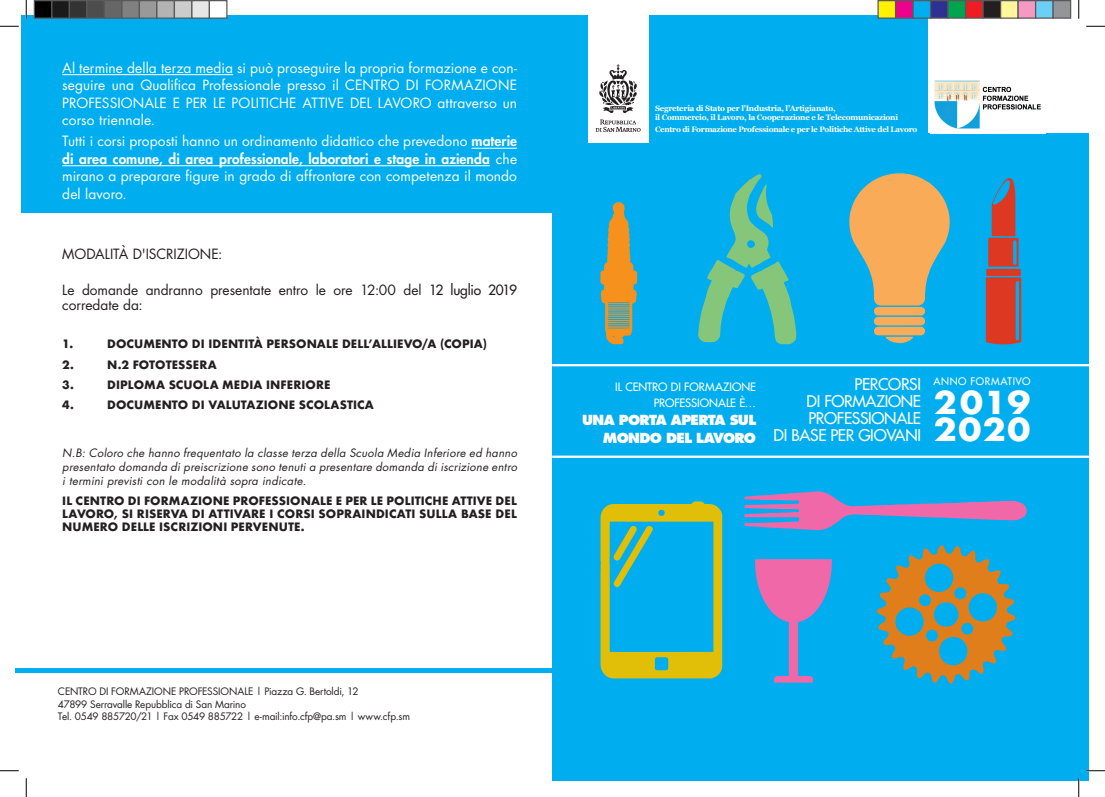
<style>
.page{position:relative;width:1105px;height:797px;background:#fff}
.page>*{position:absolute;margin:0;border:0;box-sizing:border-box;transform-origin:0 0}
.t1{font:700 30.75px/27px "Futura";letter-spacing:.05em;color:#fff;scale:1.1 1}
.t2{font:15.75px/16.9px "Futura";letter-spacing:-.02em;color:#fff;text-align:right}
.t3{font:13.75px/17.5px "Futura";letter-spacing:.01em;color:#fff}
.t4{font:13.75px/15px "Futura";letter-spacing:-.005em;color:#231f20}
.t5{font:800 13.5px/17.5px "Futura";letter-spacing:-.05em;color:#fff;text-align:right}
.t6{font:700 11.25px/13.1px "Futura";letter-spacing:.005em;color:#231f20;text-align:justify}
.t7{font:italic 11.25px/13.8px "Futura";letter-spacing:.025em;color:#231f20;text-align:justify}
.t8{font:11.25px/15.8px "Futura";color:#fff;text-align:right}
.t9{font:10.12px "Futura";letter-spacing:.055em;color:#fff}
.t10{font:10px/12.5px "Futura";letter-spacing:-.015em;color:#231f20}
.t11{font:700 7.75px/9.4px "Georgia";letter-spacing:-.03em;color:#fff}
.s1{font-weight:800}
.s2{font-style:inherit}
</style>
<div class="page">
<div style="left:552px;top:16px;width:537px;height:765px;background:#00aeef"></div>
<div style="left:21px;top:16px;width:531px;height:197px;background:#00aeef"></div>
<div style="left:928px;top:16px;width:161px;height:117px;background:#fff"></div>
<img style="left:934px;top:80px;width:107px;height:49px">
<div style="left:588px;top:16px;width:60px;height:127px;background:#fff"></div>
<svg style="left:595px;top:120px;width:46px;height:12px"></svg>
<svg style="left:599px;top:64px;width:38px;height:49px"></svg>
<hr style="left:62px;top:74px;width:171px;height:1px;background:#fff">
<hr style="left:471px;top:148px;width:46px;height:1px;background:#fff">
<hr style="left:62px;top:165px;width:428px;height:1px;background:#fff">
<div style="left:16px;top:668px;width:577px;height:5px;background:#00aeef"></div>
<hr style="left:552px;top:364px;width:537px;height:2px;background:#fff">
<hr style="left:552px;top:455px;width:537px;height:3px;background:#fff">
<svg style="left:600px;top:202px;width:37px;height:142px"></svg>
<svg style="left:698px;top:174px;width:98px;height:170px"></svg>
<svg style="left:877px;top:545px;width:139px;height:139px"></svg>
<svg style="left:744px;top:491px;width:283px;height:39px"></svg>
<svg style="left:986px;top:178px;width:35px;height:167px"></svg>
<svg style="left:849px;top:173px;width:101px;height:170px"></svg>
<svg style="left:600px;top:501px;width:122px;height:177px"></svg>
<img style="left:755px;top:559px;width:77px;height:124px">
<svg style="left:0;top:25px;width:19px;height:2px"></svg>
<svg style="left:1086px;top:25px;width:19px;height:2px"></svg>
<svg style="left:0;top:770px;width:19px;height:1px"></svg>
<svg style="left:1086px;top:770px;width:19px;height:1px"></svg>
<svg style="left:25px;top:0;width:2px;height:19px"></svg>
<svg style="left:25px;top:778px;width:2px;height:19px"></svg>
<svg style="left:1078px;top:0;width:1px;height:19px"></svg>
<svg style="left:1078px;top:778px;width:1px;height:19px"></svg>
<div style="left:34px;top:1px;width:18px;height:17px;background:#000"></div>
<div style="left:34px;top:0;width:18px;height:19px;border:1px solid #595959"></div>
<div style="left:52px;top:1px;width:17px;height:17px;background:#1a1a1a"></div>
<div style="left:51px;top:0;width:19px;height:19px;border:1px solid #595959"></div>
<div style="left:69px;top:1px;width:18px;height:17px;background:#333"></div>
<div style="left:69px;top:0;width:19px;height:19px;border:1px solid #595959"></div>
<div style="left:87px;top:1px;width:17px;height:17px;background:#4d4d4d"></div>
<div style="left:86px;top:0;width:19px;height:19px;border:1px solid #595959"></div>
<div style="left:104px;top:1px;width:18px;height:17px;background:#666"></div>
<div style="left:104px;top:0;width:18px;height:19px;border:1px solid #595959"></div>
<div style="left:122px;top:1px;width:17px;height:17px;background:#808080"></div>
<div style="left:121px;top:0;width:19px;height:19px;border:1px solid #595959"></div>
<div style="left:139px;top:1px;width:18px;height:17px;background:#999"></div>
<div style="left:139px;top:0;width:19px;height:19px;border:1px solid #595959"></div>
<div style="left:157px;top:1px;width:17px;height:17px;background:#b3b3b3"></div>
<div style="left:156px;top:0;width:19px;height:19px;border:1px solid #595959"></div>
<div style="left:174px;top:1px;width:18px;height:17px;background:#ccc"></div>
<div style="left:174px;top:0;width:18px;height:19px;border:1px solid #595959"></div>
<div style="left:192px;top:1px;width:17px;height:17px;background:#e6e6e6"></div>
<div style="left:191px;top:0;width:19px;height:19px;border:1px solid #595959"></div>
<div style="left:209px;top:1px;width:18px;height:17px;background:#fff"></div>
<div style="left:209px;top:0;width:19px;height:19px;border:1px solid #595959"></div>
<div style="left:878px;top:1px;width:17px;height:17px;background:#fff101"></div>
<div style="left:877px;top:0;width:19px;height:19px;border:1px solid #595959"></div>
<div style="left:895px;top:1px;width:18px;height:17px;background:#ed028c"></div>
<div style="left:895px;top:0;width:19px;height:19px;border:1px solid #595959"></div>
<div style="left:913px;top:1px;width:17px;height:17px;background:#00aeef"></div>
<div style="left:912px;top:0;width:19px;height:19px;border:1px solid #595959"></div>
<div style="left:930px;top:1px;width:18px;height:17px;background:#2e3092"></div>
<div style="left:930px;top:0;width:19px;height:19px;border:1px solid #595959"></div>
<div style="left:948px;top:1px;width:17px;height:17px;background:#00a54f"></div>
<div style="left:947px;top:0;width:19px;height:19px;border:1px solid #595959"></div>
<div style="left:965px;top:1px;width:18px;height:17px;background:#ee1d23"></div>
<div style="left:965px;top:0;width:19px;height:19px;border:1px solid #595959"></div>
<div style="left:983px;top:1px;width:17px;height:17px;background:#231f20"></div>
<div style="left:982px;top:0;width:19px;height:19px;border:1px solid #595959"></div>
<div style="left:1000px;top:1px;width:18px;height:17px;background:#fff79a"></div>
<div style="left:1000px;top:0;width:19px;height:19px;border:1px solid #595959"></div>
<div style="left:1018px;top:1px;width:17px;height:17px;background:#f499c2"></div>
<div style="left:1017px;top:0;width:19px;height:19px;border:1px solid #595959"></div>
<div style="left:1035px;top:1px;width:18px;height:17px;background:#6bcff6"></div>
<div style="left:1035px;top:0;width:19px;height:19px;border:1px solid #595959"></div>
<div style="left:1053px;top:1px;width:17px;height:17px;background:#939598"></div>
<div style="left:1052px;top:0;width:19px;height:19px;border:1px solid #595959"></div>
<p class="t3" style="left:62px;top:59px;width:456px">Al termine della terza media si può proseguire la propria formazione e con&shy;seguire una Qualifica Professionale presso il cENTRO</p>
<p class="t3" style="left:406px;top:76px;width:69px">di FORMAZIONE</p>
<p class="t3" style="left:62px;top:94px;width:42px">PROFESSIONALE</p>
<p class="t3" style="left:173px;top:94px;width:346px">e per le Politiche Attive del Lavoro attraverso un</p>
<p class="t3" style="left:62px;top:109px;width:456px;line-height:21px">corso triennale.<br>Tutti i corsi proposti hanno un ordinamento didattico che prevedono <span class="s1">materie</span></p>
<p class="t3" style="left:62px;top:150px;width:456px;text-align:justify"><span class="s1">di area comune, di area professionale, laboratori e stage in azienda</span> che mirano a preparare figure in grado di affrontare con competenza il mondo del lavoro.</p>
<p class="t4" style="left:62px;top:246px;width:162px">Modalità d'iscrizione:</p>
<p class="t4" style="left:62px;top:282px;width:456px">Le domande andranno presentate entro le ore 12:00 del <span class="s2">12 LUGLIO 2019 </span>corredate da:</p>
<p class="t6" style="left:62px;top:337px;width:12px">1.</p>
<p class="t6" style="left:107px;top:337px;width:381px">DOCUMENTO DI IDENTITÀ PERSONALE DELL’ALLIEVO/A (COPIA)</p>
<p class="t6" style="left:62px;top:358px;width:13px">2.</p>
<p class="t6" style="left:107px;top:358px;width:111px">N .2 FOTOTESSERA</p>
<p class="t6" style="left:62px;top:378px;width:13px">3.</p>
<p class="t6" style="left:107px;top:378px;width:225px">DIPLOMA SCUOLA MEDIA I NFERIORE</p>
<p class="t6" style="left:62px;top:398px;width:13px">4.</p>
<p class="t6" style="left:107px;top:398px;width:201px">DOCUMENTO DI VALUTAZIONE SCOLASTICA</p>
<p class="t7" style="left:62px;top:446px;width:456px">N.B: Coloro che hanno frequentato la classe terza della Scuola Media Inferiore ed hanno presentato domanda di preiscrizione sono tenuti a presentare domanda di iscrizione entro i termini previsti con le modalità sopra indicate.</p>
<p class="t6" style="left:62px;top:494px;width:456px">I L CENTRO DI FORMAZIONE PROFESSIONALE E PER LE POLITICHE ATTIVE DEL LAVORO, SI RISERVA DI ATTIVARE I CORSI SOPRAINDICATI SULLA BASE DEL NUMERO DELLE ISCRIZIONI PERVENUTE.</p>
<p class="t10" style="left:58px;top:685px;width:354px">Centro di Formazione Professionale | Piazza G. Bertoldi, 12<br>47899 Serravalle Repubblica di San Marino<br>Tel. 0549 885720/21 | Fax 0549 885722 | e-mail:info.cfp@pa.sm | www.cfp.sm</p>
<p class="t11" style="left:655px;top:103px;width:245px">Segreteria di Stato per l’Industria, l’Artigianato,<br>il Commercio, il Lavoro, la Cooperazione e le Telecomunicazioni</p>
<p class="t11" style="left:655px;top:125px;width:264px">Centro di Formazione Professionale e per le Politiche Attive del Lavoro</p>
<p class="t8" style="left:615px;top:379px;width:142px">IL CENTRO DI FORMAZIONE<br>PROFESSIONALE È…</p>
<p class="t5" style="left:582px;top:411px;width:175px">UNA PORTA APERTA SUL<br>MONDO DEL LAVORO</p>
<p class="t2" style="left:774px;top:375px;width:149px">PERCORSI<br>DI FORMAZIONE<br>PROFESSIONALE<br>DI BASE PER GIOVANI</p>
<p class="t9" style="left:933px;top:375px;width:99px">ANNO FORMATIVO</p>
<h1 class="t1" style="left:934px;top:389px;width:90px">2019<br>2020</h1>
</div>
